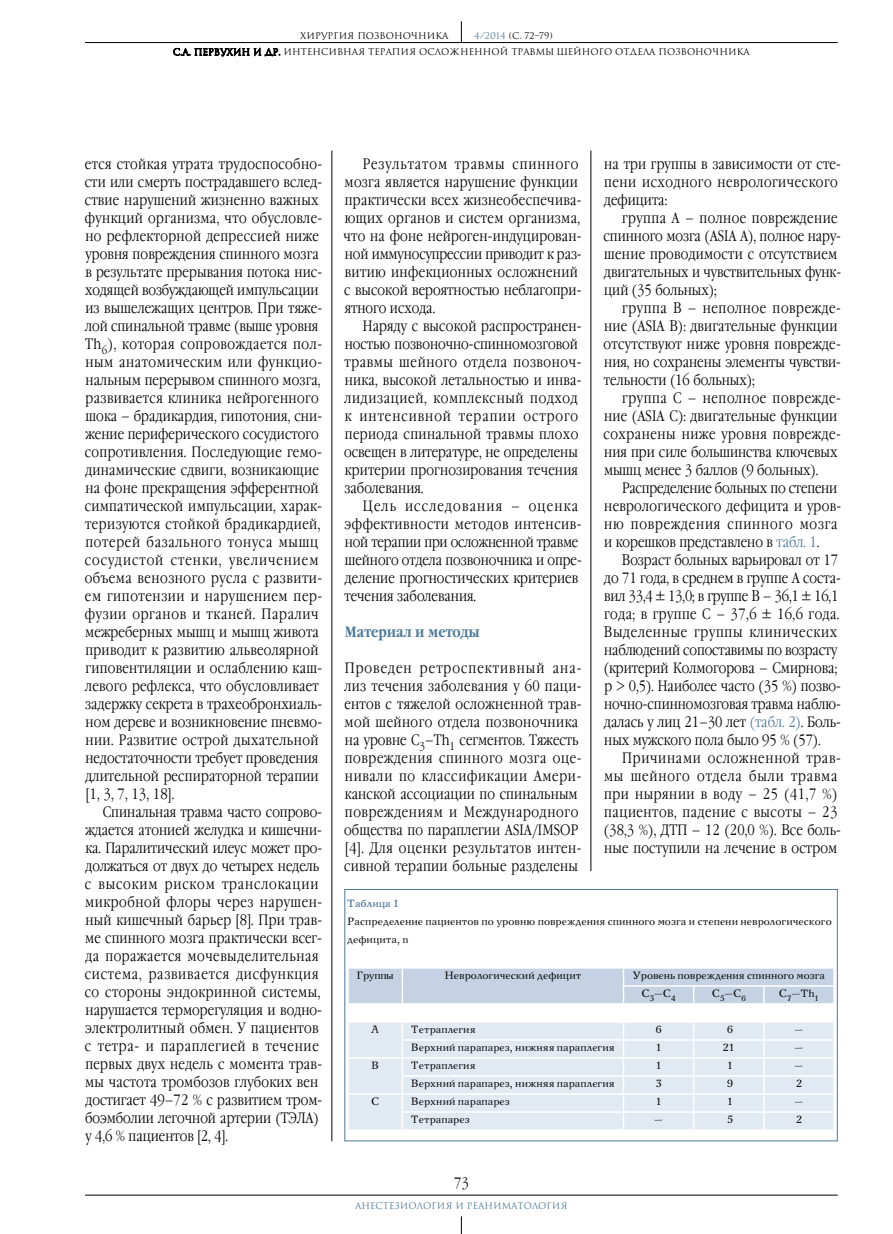
<style>
.page{position:relative;width:893px;height:1234px;background:#fff}
.page>*{position:absolute;margin:0;border:0;box-sizing:border-box;transform-origin:0 0}
.t1{font:300 15px/18px "Garamond Narrow C";letter-spacing:.015em;color:#000}
.t2{font:300 15px/18px "Garamond Narrow C";letter-spacing:.04em;color:#000}
.t3{font:700 15px "Garamond Narrow C";color:#4e7a98}
.t4{font:10.5px/18px "New Journal C";color:#000}
.t5{font:700 10.5px "New Journal C";color:#4e7a98}
.t6{font:9px/15.9px "Romul";color:#000}
.t7{font:9px "Romul";color:#4e7a98}
.s1{color:#4e7a98}
</style>
<div class="page">
<hr style="left:85px;top:1194px;width:753px;height:1px;background:#000">
<svg style="left:461px;top:1216px;width:1px;height:17px"></svg>
<hr style="left:85px;top:42px;width:753px;height:1px;background:#000">
<svg style="left:461px;top:21px;width:1px;height:21px"></svg>
<svg style="left:173px;top:48px;width:107px;height:9px"></svg>
<hr style="left:332px;top:150px;width:1px;height:990px;background:#000">
<hr style="left:591px;top:150px;width:1px;height:720px;background:#000">
<svg style="left:344px;top:889px;width:494px;height:252px"></svg>
<p class="t6" style="left:173px;top:28px;width:578px;text-indent:301px"><span class="s1">4/2014</span> (С. 72–79)<br>С.А. Первухин и др. Интенсивная терапия осложненной травмы шейного отдела позвоночника</p>
<p class="t6" style="left:300px;top:28px;width:150px">ХИРУРГИЯ ПОЗВОНОЧНИКА</p>
<p class="t1" style="left:85px;top:155px;width:239px">ется стойкая утрата трудоспособно&shy;сти или смерть пострадавшего вслед&shy;ствие нарушений жизненно важных функций организма, что обусловле&shy;но рефлекторной депрессией ниже уровня повреждения спинного мозга в результате прерывания потока нис&shy;ходящей возбуждающей импульсации из вышележащих центров. При тяже&shy;лой спинальной травме (выше уровня Th<sub>6</sub>), которая сопровождается пол&shy;ным анатомическим или функцио&shy;нальным перерывом спинного мозга, развивается клиника нейрогенного шока – брадикардия, гипотония, сни&shy;жение периферического сосудистого сопротивления. Последующие гемо&shy;динамические сдвиги, возникающие на фоне прекращения эфферентной симпатической импульсации, харак&shy;теризуются стойкой брадикардией, потерей базального тонуса мышц сосудистой стенки, увеличением объема венозного русла с развити&shy;ем гипотензии и нарушением пер&shy;фузии органов и тканей. Паралич межреберных мышц и мышц живота приводит к развитию альвеолярной гиповентиляции и ослаблению каш&shy;левого рефлекса, что обусловливает задержку секрета в трахеобронхиаль&shy;ном дереве и возникновение пневмо&shy;нии. Развитие острой дыхательной недостаточности требует проведения длительной респираторной терапии [1, 3, 7, 13, 18].</p>
<p class="t1" style="left:85px;top:803px;width:239px;text-indent:18px">Спинальная травма часто сопрово&shy;ждается атонией желудка и кишечни&shy;ка. Паралитический илеус может про&shy;должаться от двух до четырех недель с высоким риском транслокации микробной флоры через нарушен&shy;ный кишечный барьер [8]. При трав&shy;ме спинного мозга практически всег&shy;да поражается мочевыделительная система, развивается дисфункция со стороны эндокринной системы, нарушается терморегуляция и водно&shy;электролитный обмен. У пациентов с тетра- и параплегией в течение первых двух недель с момента трав&shy;мы частота тромбозов глубоких вен достигает 49–72 % с развитием тром&shy;боэмболии легочной артерии (ТЭЛА) у 4,6 % пациентов [2, 4].</p>
<p class="t1" style="left:344px;top:155px;width:240px;text-indent:19px">Результатом травмы спинного мозга является нарушение функции практически всех жизнеобеспечива&shy;ющих органов и систем организма, что на фоне нейроген-индуцирован&shy;ной иммуносупрессии приводит к раз&shy;витию инфекционных осложнений с высокой вероятностью неблагопри&shy;ятного исхода.</p>
<p class="t1" style="left:344px;top:317px;width:239px;text-indent:19px">Наряду с высокой распространен&shy;ностью позвоночно-спинномозговой травмы шейного отдела позвоноч&shy;ника, высокой летальностью и инва&shy;лидизацией, комплексный подход к интенсивной терапии острого периода спинальной травмы плохо освещен в литературе, не определены критерии прогнозирования течения заболевания.</p>
<p class="t1" style="left:345px;top:497px;width:239px;text-indent:18px">Цель исследования – оценка эффективности методов интенсив&shy;ной терапии при осложненной травме шейного отдела позвоночника и опре&shy;деление прогностических критериев течения заболевания.</p>
<p class="t3" style="left:345px;top:623px;width:137px">Материал и методы</p>
<p class="t1" style="left:344px;top:659px;width:239px">Проведен ретроспективный ана&shy;лиз течения заболевания у 60 паци&shy;ентов с тяжелой осложненной трав&shy;мой шейного отдела позвоночника на уровне С<sub>3</sub>–Th<sub>1</sub> сегментов. Тяжесть повреждения спинного мозга оце&shy;нивали по классификации Амери&shy;канской ассоциации по спинальным повреждениям и Международного общества по параплегии ASIA/IMSOP [4]. Для оценки результатов интен&shy;сивной терапии больные разделены</p>
<p class="t1" style="left:604px;top:155px;width:238px">на три группы в зависимости от сте&shy;пени исходного неврологического дефицита:</p>
<p class="t1" style="left:603px;top:209px;width:239px;text-indent:19px">группа A – полное повреждение спинного мозга (ASIA А), полное нару&shy;шение проводимости с отсутствием двигательных и чувствительных функ&shy;ций (35 больных);</p>
<p class="t1" style="left:603px;top:299px;width:239px;text-indent:19px">группа В – неполное поврежде&shy;ние (ASIA В): двигательные функции отсутствуют ниже уровня поврежде&shy;ния, но сохранены элементы чувстви&shy;тельности (16 больных);</p>
<p class="t1" style="left:603px;top:389px;width:239px;text-indent:19px">группа С – неполное поврежде&shy;ние (ASIA С): двигательные функции сохранены ниже уровня поврежде&shy;ния при силе большинства ключевых мышц менее 3 баллов (9 больных).</p>
<p class="t1" style="left:604px;top:479px;width:238px;text-indent:18px">Распределение больных по степени неврологического дефицита и уров&shy;ню повреждения спинного мозга и корешков представлено в <span class="s1">табл. 1</span>.</p>
<p class="t1" style="left:604px;top:551px;width:239px;text-indent:18px">Возраст больных варьировал от 17 до 71 года, в среднем в группе А соста&shy;вил 33,4 ± 13,0; в группе В – 36,1 ± 16,1 года; в группе С – 37,6 ± 16,6 года.<br>Выделенные группы клинических наблюдений сопоставимы по возрасту (критерий Колмогорова – Смирнова; р &gt; 0,5). Наиболее часто (35 %) позво&shy;ночно-спинномозговая травма наблю&shy;далась у лиц 21–30 лет <span class="s1">(табл. 2)</span>. Боль&shy;ных мужского пола было 95 % (57).</p>
<p class="t2" style="left:604px;top:749px;width:239px;text-indent:18px">Причинами осложненной трав&shy;мы шейного отдела были травма при нырянии в воду – 25 (41,7 %) пациентов, падение с высоты – 23 (38,3 %), ДТП – 12 (20,0 %). Все боль&shy;ные поступили на лечение в остром</p>
<p class="t5" style="left:347px;top:896px;width:53px">Таблица 1</p>
<p class="t4" style="left:347px;top:912px;width:486px">Распределение пациентов по уровню повреждения спинного мозга и степени неврологического дефицита, n</p>
<p class="t4" style="left:357px;top:966px;width:39px">Группы</p>
<p class="t4" style="left:444px;top:966px;width:138px">Неврологический дефицит</p>
<p class="t4" style="left:641px;top:966px;width:185px;text-indent:-9px">Уровень повреждения спинного мозга<br>С<sub>3</sub>–С<sub>4</sub></p>
<p class="t4" style="left:712px;top:984px;width:36px">С<sub>5</sub>–С<sub>6</sub></p>
<p class="t4" style="left:779px;top:984px;width:42px">С<sub>7</sub>–Th<sub>1</sub></p>
<p class="t4" style="left:371px;top:1020px;width:9px">A</p>
<p class="t4" style="left:411px;top:1020px;width:66px">Тетраплегия</p>
<p class="t4" style="left:656px;top:1020px;width:7px">6</p>
<p class="t4" style="left:727px;top:1020px;width:7px">6</p>
<p class="t4" style="left:795px;top:1020px;width:10px">–</p>
<p class="t4" style="left:411px;top:1038px;width:205px">Верхний парапарез, нижняя параплегия</p>
<p class="t4" style="left:656px;top:1038px;width:7px">1</p>
<p class="t4" style="left:723px;top:1038px;width:13px">21</p>
<p class="t4" style="left:795px;top:1038px;width:10px">–</p>
<p class="t4" style="left:371px;top:1056px;width:9px">B</p>
<p class="t4" style="left:411px;top:1056px;width:66px">Тетраплегия</p>
<p class="t4" style="left:656px;top:1056px;width:7px">1</p>
<p class="t4" style="left:727px;top:1056px;width:7px">1</p>
<p class="t4" style="left:795px;top:1056px;width:10px">–</p>
<p class="t4" style="left:411px;top:1074px;width:205px">Верхний парапарез, нижняя параплегия</p>
<p class="t4" style="left:656px;top:1074px;width:7px">3</p>
<p class="t4" style="left:727px;top:1074px;width:7px">9</p>
<p class="t4" style="left:796px;top:1074px;width:7px">2</p>
<p class="t4" style="left:371px;top:1092px;width:10px">C</p>
<p class="t4" style="left:411px;top:1092px;width:101px">Верхний парапарез</p>
<p class="t4" style="left:656px;top:1092px;width:7px">1</p>
<p class="t4" style="left:727px;top:1092px;width:7px">1</p>
<p class="t4" style="left:795px;top:1092px;width:10px">–</p>
<p class="t4" style="left:411px;top:1110px;width:60px">Тетрапарез</p>
<p class="t4" style="left:654px;top:1110px;width:10px">–</p>
<p class="t4" style="left:727px;top:1110px;width:7px">5</p>
<p class="t4" style="left:796px;top:1110px;width:7px">2</p>
<p class="t1" style="left:454px;top:1173px;width:16px">73</p>
<p class="t7" style="left:355px;top:1200px;width:214px">Анестезиология и реаниматология</p>
</div>
